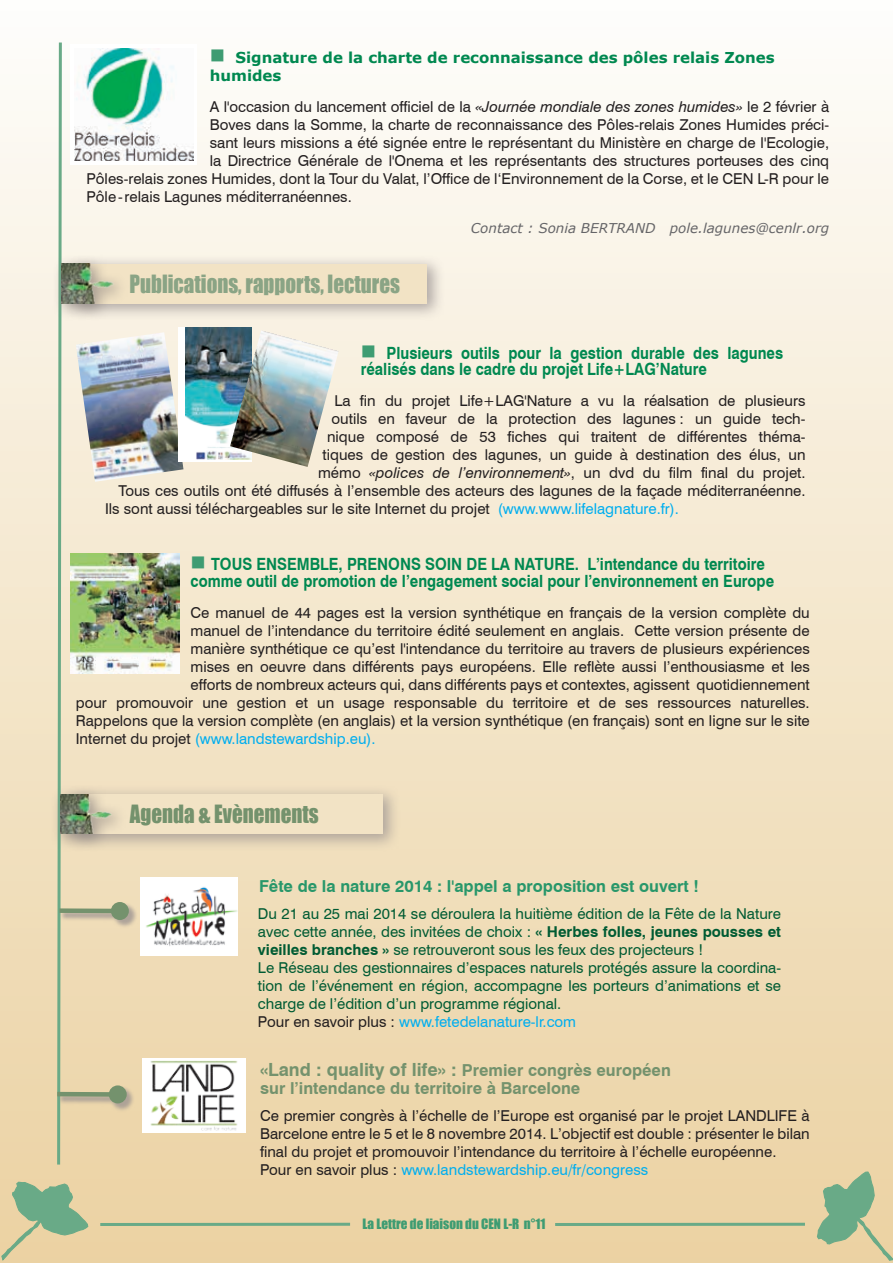
<style>
.page{position:relative;width:893px;height:1263px;background:#fff}
.page>*{position:absolute;margin:0;border:0;box-sizing:border-box;transform-origin:0 0}
.t1{font:23.1px "Impact";color:#8aa485;scale:.91 1}
.t2{font:23.1px "Impact";color:#74926d;scale:.91 1}
.t3{font:700 16.8px/16.5px "Swiss 721 BT";color:#008850;scale:.88 1}
.t4{font:700 16.5px/18px "Swiss 721 BT";color:#74926d}
.t5{font:700 16.5px "Swiss 721 BT";color:#28976a}
.t6{font:15px/18px "Swiss 721 BT";color:#231f20}
.t7{font:15px/18px "Swiss 721 BT";color:#005b33}
.t8{font:700 15px/18px "Verdana";color:#008850}
.t9{font:15px "Swiss 721 BT";color:#00aeef}
.t10{font:italic 13.5px "Verdana";color:#656568}
.t11{font:13.2px "Impact";color:#3e9c72}
.s1{color:#3e9c72}
.s2{font-style:italic}
.s3{color:#00aeef}
.s4{color:#231f20}
.s5{font-weight:700}
.s6{font-size:18.15px}
</style>
<div class="page">
<div style="left:0;top:0;width:893px;height:1263px;background:linear-gradient(to bottom,#fdfdfa,#ebd1a0)"></div>
<hr style="left:100px;top:1223px;width:250px;height:3px;background:#69aa87">
<hr style="left:555px;top:1223px;width:250px;height:3px;background:#69aa87">
<svg style="left:816px;top:1171px;width:77px;height:90px"></svg>
<svg style="left:1px;top:1181px;width:88px;height:80px"></svg>
<svg style="left:56px;top:40px;width:7px;height:1127px"></svg>
<div style="left:66px;top:255px;width:379px;height:66px;background:#999190;opacity:.75"></div>
<div style="left:76px;top:264px;width:351px;height:39px;background:#f2e3c5"></div>
<div style="left:52px;top:255px;width:77px;height:66px;background:#8f8682;opacity:.75"></div>
<img style="left:62px;top:264px;width:55px;height:39px">
<div style="left:63px;top:785px;width:338px;height:66px;background:#999190;opacity:.75"></div>
<div style="left:72px;top:794px;width:311px;height:40px;background:#f2e3c5"></div>
<div style="left:51px;top:785px;width:77px;height:66px;background:#8f8682;opacity:.75"></div>
<img style="left:60px;top:794px;width:56px;height:40px">
<img style="left:76px;top:332px;width:107px;height:150px">
<div style="left:59px;top:902px;width:79px;height:27px;background:#999190;opacity:.75"></div>
<div style="left:59px;top:908px;width:61px;height:5px;background:#74926d"></div>
<div style="left:111px;top:902px;width:18px;height:18px;background:#74926d;border-radius:50%"></div>
<img style="left:140px;top:878px;width:97px;height:77px">
<img style="left:70px;top:554px;width:110px;height:120px">
<div style="left:71px;top:44px;width:126px;height:120px;background:#fff"></div>
<img style="left:74px;top:48px;width:120px;height:113px">
<div style="left:57px;top:1085px;width:79px;height:27px;background:#999190;opacity:.75"></div>
<div style="left:57px;top:1092px;width:61px;height:5px;background:#74926d"></div>
<div style="left:109px;top:1085px;width:18px;height:18px;background:#74926d;border-radius:50%"></div>
<div style="left:142px;top:1058px;width:103px;height:75px;background:#fff"></div>
<img style="left:150px;top:1060px;width:88px;height:71px">
<div style="left:178px;top:328px;width:73px;height:134px;background:#fff"></div>
<img style="left:185px;top:328px;width:66px;height:131px">
<img style="left:230px;top:330px;width:109px;height:137px">
<p class="t8" style="left:210px;top:48px;width:566px"><span class="s1">■</span> Signature de la charte de reconnaissance des pôles relais Zones humides</p>
<p class="t6" style="left:210px;top:97px;width:621px">A l'occasion du lancement officiel de la <span class="s2">«Journée mondiale des zones humides»</span> le 2 février à</p>
<p class="t6" style="left:210px;top:115px;width:621px">Boves dans la Somme, la charte de reconnaissance des Pôles-relais Zones Humides préci-</p>
<p class="t6" style="left:210px;top:133px;width:621px">sant leurs missions a été signée entre le représentant du Ministère en charge de l'Ecologie,</p>
<p class="t6" style="left:210px;top:151px;width:621px">la Directrice Générale de l'Onema et les représentants des structures porteuses des cinq</p>
<p class="t6" style="left:86px;top:169px;width:744px">Pôles-relais zones Humides, dont la Tour du Valat, l’Office de l‘Environnement de la Corse, et le CEN L-R pour le</p>
<p class="t6" style="left:86px;top:187px;width:267px">Pôle-relais Lagunes méditerranéennes.</p>
<p class="t10" style="left:471px;top:219px;width:360px">Contact : Sonia BERTRAND pole.lagunes@cenlr.org</p>
<h1 class="t1" style="left:130px;top:266px;width:299px">Publications, rapports, lectures</h1>
<p class="t3" style="left:361px;top:344px;width:481px"><span class="s1">■</span> Plusieurs outils pour la gestion durable des lagunes réalisés dans le cadre du projet Life+LAG’Nature</p>
<p class="t6" style="left:335px;top:392px;width:472px">La fin du projet Life+LAG'Nature a vu la réalsation de plusieurs</p>
<p class="t6" style="left:332px;top:410px;width:475px">outils en faveur de la protection des lagunes : un guide tech-</p>
<p class="t6" style="left:327px;top:428px;width:480px">nique composé de 53 fiches qui traitent de différentes théma-</p>
<p class="t6" style="left:323px;top:446px;width:484px">tiques de gestion des lagunes, un guide à destination des élus, un</p>
<p class="t6" style="left:318px;top:464px;width:489px">mémo <span class="s2">«polices de l’environnement»</span>, un dvd du film final du projet.</p>
<p class="t6" style="left:119px;top:482px;width:688px">Tous ces outils ont été diffusés à l’ensemble des acteurs des lagunes de la façade méditerranéenne.</p>
<p class="t6" style="left:105px;top:500px;width:575px">Ils sont aussi téléchargeables sur le site Internet du projet <span class="s3">(www.www.lifelagnature.fr).</span></p>
<p class="t3" style="left:191px;top:556px;width:665px"><span class="s1">■</span> TOUS ENSEMBLE, PRENONS SOIN DE LA NATURE. L’intendance du territoire comme outil de promotion de l’engagement social pour l’environnement en Europe</p>
<p class="t6" style="left:191px;top:603px;width:621px">Ce manuel de 44 pages est la version synthétique en français de la version complète du</p>
<p class="t6" style="left:191px;top:621px;width:621px">manuel de l’intendance du territoire édité seulement en anglais. Cette version présente de</p>
<p class="t6" style="left:191px;top:639px;width:621px">manière synthétique ce qu’est l'intendance du territoire au travers de plusieurs expériences</p>
<p class="t6" style="left:191px;top:657px;width:621px">mises en oeuvre dans différents pays européens. Elle reflète aussi l’enthousiasme et les</p>
<p class="t6" style="left:191px;top:675px;width:621px">efforts de nombreux acteurs qui, dans différents pays et contextes, agissent quotidiennement</p>
<p class="t6" style="left:76px;top:693px;width:735px">pour promouvoir une gestion et un usage responsable du territoire et de ses ressources naturelles.</p>
<p class="t6" style="left:76px;top:711px;width:735px">Rappelons que la version complète (en anglais) et la version synthétique (en français) sont en ligne sur le site</p>
<p class="t9" style="left:76px;top:729px;width:301px"><span class="s4">Internet du projet</span> (www.landstewardship.eu).</p>
<h1 class="t2" style="left:130px;top:796px;width:209px">Agenda &amp; Evènements</h1>
<p class="t5" style="left:259px;top:876px;width:441px">Fête de la nature 2014 : l'appel a proposition est ouvert !</p>
<p class="t7" style="left:258px;top:904px;width:525px">Du 21 au 25 mai 2014 se déroulera la huitième édition de la Fête de la Nature avec cette année, des invitées de choix : <span class="s5">« Herbes folles, jeunes pousses et vieilles branches »</span> se retrouveront sous les feux des projecteurs !<br>Le Réseau des gestionnaires d’espaces naturels protégés assure la coordina&shy;tion de l’événement en région, accompagne les porteurs d’animations et se charge de l’édition d’un programme régional.<br><span class="s4">Pour en savoir plus :</span> <span class="s3">www.fetedelanature-lr.com</span></p>
<p class="t4" style="left:260px;top:1061px;width:412px"><span class="s6">«Land : quality of life» :</span> Premier congrès européen sur l’intendance du territoire à Barcelone</p>
<p class="t6" style="left:260px;top:1106px;width:551px">Ce premier congrès à l’échelle de l’Europe est organisé par le projet LANDLIFE à Barcelone entre le 5 et le 8 novembre 2014. L’objectif est double : présenter le bilan final du projet et promouvoir l’intendance du territoire à l’échelle européenne.<br>Pour en savoir plus : <span class="s3">www.landstewardship.eu/fr/congress</span></p>
<p class="t11" style="left:363px;top:1213px;width:184px">La Lettre de liaison du CEN L-R n°11</p>
</div>
